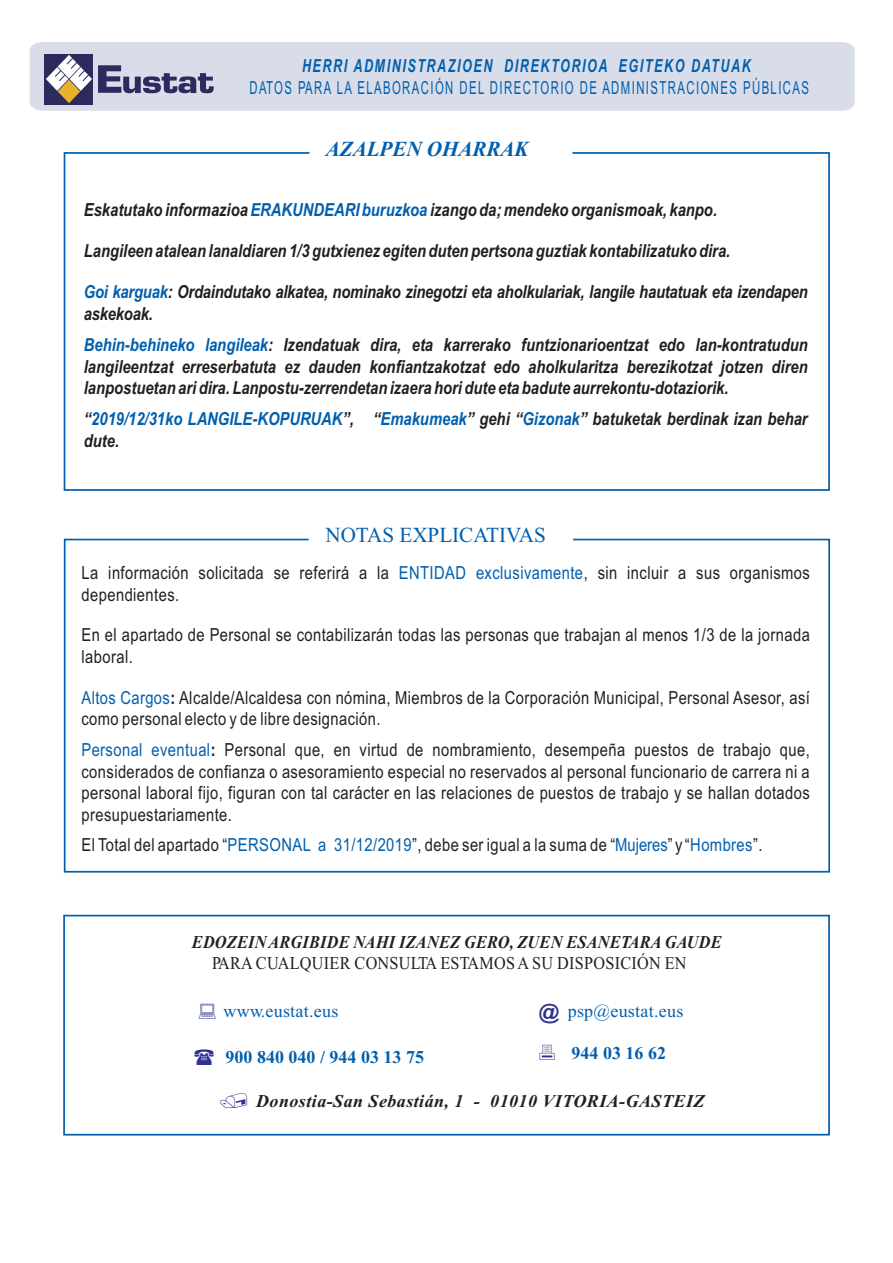
<style>
.page{position:relative;width:893px;height:1263px;background:#fff}
.page>*{position:absolute;margin:0;border:0;box-sizing:border-box;transform-origin:0 0}
.t1{font:21.45px "Times New Roman";color:#015fae}
.t2{font:italic 700 21.45px "Times New Roman";color:#015fae}
.t3{font:18px/21.5px "Arial Narrow";letter-spacing:.025em;color:#231f20}
.t4{font:italic 700 18px/21.8px "Arial Narrow";color:#231f20}
.t5{font:italic 700 18px/21.8px "Arial Narrow";color:#015fae}
.t6{font:18px "Arial Narrow";letter-spacing:.1em;color:#015fae;scale:.77 1}
.t7{font:italic 700 18px "Times New Roman";letter-spacing:.015em;color:#231f20;scale:.9 1}
.t8{font:italic 700 18px "Arial Narrow";letter-spacing:.1em;color:#015fae;scale:.85 1}
.t9{font:18px "Times New Roman";letter-spacing:.015em;color:#231f20;scale:.9 1}
.t10{font:italic 700 18px "Times New Roman";letter-spacing:.015em;color:#231f20}
.t11{font:18px "Times New Roman";letter-spacing:.015em;color:#015fae}
.t12{font:700 18px "Times New Roman";color:#015fae}
.s1{color:#015fae}
.s2{color:#231f20}
.s3{font-weight:700}
.s4{font-family:"Arial";font-weight:700;font-size:21px;color:#2e3092}
</style>
<div class="page">
<div style="left:30px;top:42px;width:825px;height:69px;background:#d9dde9"></div>
<div style="left:64px;top:152px;width:766px;height:339px;border:2px solid #015fae"></div>
<div style="left:64px;top:539px;width:766px;height:334px;border:2px solid #015fae"></div>
<svg style="left:309px;top:539px;width:264px;height:3px"></svg>
<svg style="left:309px;top:152px;width:263px;height:3px"></svg>
<div style="left:63px;top:915px;width:767px;height:220px;border:2px solid #015fae"></div>
<div style="left:45px;top:54px;width:48px;height:50px;background:#2d2b5e"></div>
<svg style="left:46px;top:55px;width:46px;height:48px"></svg>
<svg style="left:98px;top:65px;width:116px;height:28px;background:#888aa8"></svg>
<p class="t8" style="left:302px;top:59px;width:529px">HERRI ADMINISTRAZIOEN DIREKTORIOA EGITEKO DATUAK</p>
<p class="t6" style="left:250px;top:80px;width:728px">DATOS PARA LA ELABORACIÓN DEL DIRECTORIO DE ADMINISTRACIONES PÚBLICAS</p>
<p class="t2" style="left:326px;top:142px;width:204px">AZALPEN OHARRAK</p>
<p class="t4" style="left:84px;top:200px;width:635px">Eskatutako informazioa<span class="s1">ERAKUNDEARI buruzkoa</span>izango da; mendeko organismoak, kanpo.</p>
<p class="t4" style="left:84px;top:241px;width:648px">Langileen atalean lanaldiaren 1/3 gutxienez egiten duten pertsona guztiak kontabilizatuko dira.</p>
<p class="t4" style="left:84px;top:283px;width:725px"><span class="s1">Goi karguak</span>: Ordaindutako alkatea, nominako zinegotzi eta aholkulariak, langile hautatuak eta izendapen askekoak.</p>
<p class="t4" style="left:84px;top:335px;width:725px;text-align:justify"><span class="s1">Behin-behineko langileak</span>: Izendatuak dira, eta karrerako funtzionarioentzat edo lan-kontratudun langileentzat erreserbatuta ez dauden konfiantzakotzat edo aholkularitza berezikotzat jotzen diren lanpostuetan ari dira. Lanpostu-zerrendetan izaera hori dute eta badute aurrekontu-dotaziorik.</p>
<p class="t5" style="left:84px;top:410px;width:725px"><span class="s2">“</span>2019/12/31ko LANGILE-KOPURUAK<span class="s2">”, “</span>Emakumeak<span class="s2">” gehi “</span>Gizonak<span class="s2">” batuketak berdinak izan behar dute.</span></p>
<p class="t1" style="left:325px;top:527px;width:222px">NOTAS EXPLICATIVAS</p>
<p class="t3" style="left:82px;top:564px;width:309px">La información solicitada se referirá a la</p>
<p class="t3" style="left:399px;top:564px;width:412px"><span class="s1">ENTIDAD exclusivamente</span>, sin incluir a sus organismos</p>
<p class="t3" style="left:82px;top:585px;width:99px">dependientes.</p>
<p class="t3" style="left:82px;top:626px;width:730px">En el apartado de Personal se contabilizarán todas las personas que trabajan al menos 1/3 de la jornada laboral.</p>
<p class="t3" style="left:81px;top:689px;width:730px"><span class="s1">Altos Cargos</span><span class="s3">:</span> Alcalde/Alcaldesa con nómina, Miembros de la Corporación Municipal, Personal Asesor, así como personal electo y de libre designación.</p>
<p class="t3" style="left:81px;top:741px;width:730px;text-align:justify"><span class="s1">Personal eventual</span><span class="s3">:</span> Personal que, en virtud de nombramiento, desempeña puestos de trabajo que, considerados de confianza o asesoramiento especial no reservados al personal funcionario de carrera ni a personal laboral fijo, figuran con tal carácter en las relaciones de puestos de trabajo y se hallan dotados presupuestariamente.</p>
<p class="t3" style="left:81px;top:836px;width:682px">El Total del apartado “<span class="s1">PERSONAL a 31/12/2019</span>”, debe ser igual a la suma de “<span class="s1">Mujeres</span>” y “<span class="s1">Hombres</span>”.</p>
<p class="t7" style="left:192px;top:935px;width:590px">EDOZEINARGIBIDE NAHI IZANEZ GERO, ZUEN ESANETARA GAUDE</p>
<p class="t9" style="left:212px;top:956px;width:529px">PARA CUALQUIER CONSULTA ESTAMOS A SU DISPOSICIÓN EN</p>
<p class="t11" style="left:224px;top:1005px;width:116px">www.eustat.eus</p>
<p class="t12" style="left:226px;top:1050px;width:200px">900 840 040 / 944 03 13 75</p>
<p class="t10" style="left:256px;top:1094px;width:450px">Donostia-San Sebastián, 1 - 01010 VITORIA-GASTEIZ</p>
<p class="t11" style="left:539px;top:1004px;width:146px"><span class="s4">@</span> psp@eustat.eus</p>
<p class="t12" style="left:572px;top:1046px;width:96px">944 03 16 62</p>
</div>
